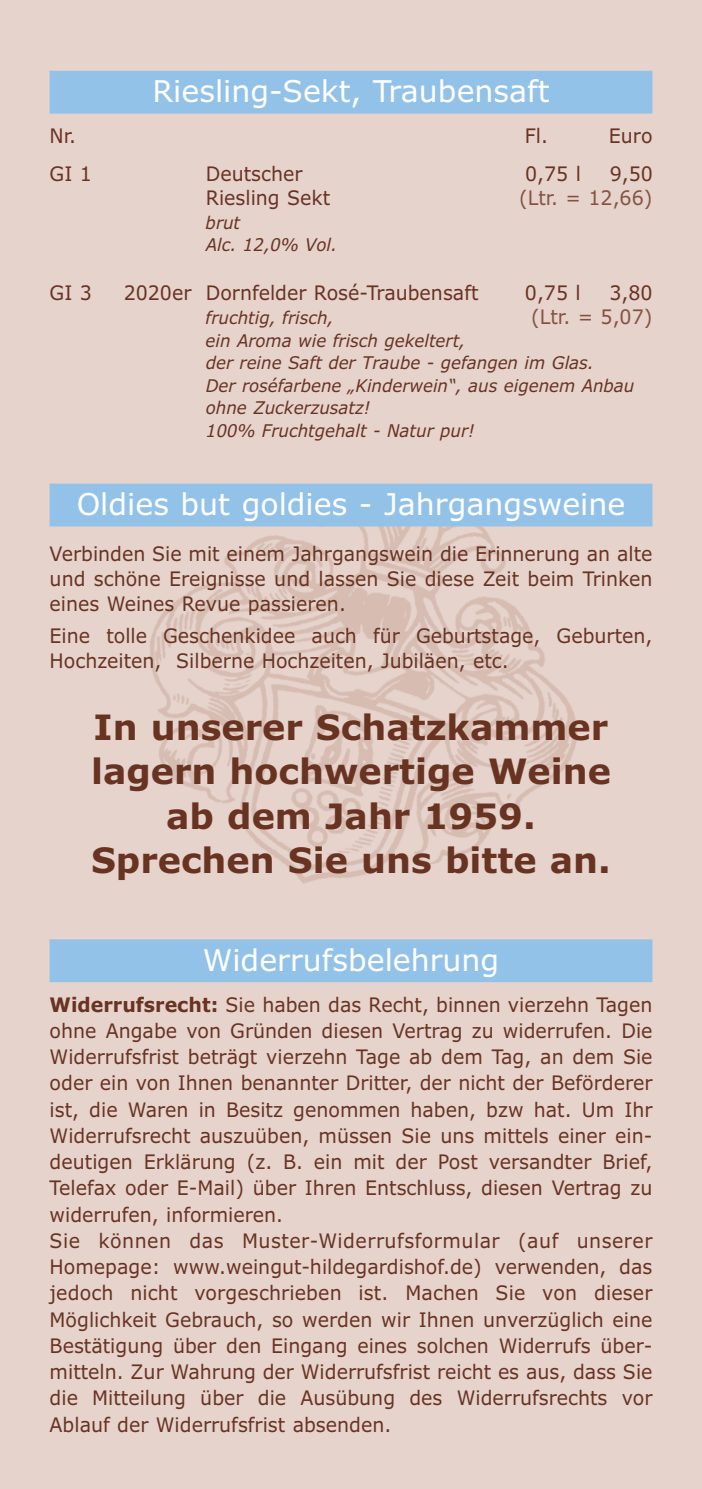
<style>
.page{position:relative;width:702px;height:1489px;background:#fff}
.page>*{position:absolute;margin:0;border:0;box-sizing:border-box;transform-origin:0 0}
.t1{font:700 35px/44.2px "Verdana";color:#693322;text-align:center}
.t2{font:30px "Verdana";color:#fff}
.t3{font:20px/26.2px "Verdana";color:#693322;scale:.95 1}
.t4{font:20px "Verdana";color:#855242;scale:.95 1}
.t5{font:italic 17.5px/22.5px "Verdana";color:#693322;scale:.95 1}
.s1{font-weight:700}
</style>
<div class="page">
<div style="left:0;top:0;width:702px;height:1488px;background:#e5d3cc"></div>
<img style="left:94px;top:483px;width:536px;height:401px">
<div style="left:50px;top:484px;width:601px;height:41px;background:#93c2e9"></div>
<div style="left:50px;top:484px;width:602px;height:42px;border:1px solid #93c2e9"></div>
<div style="left:50px;top:72px;width:601px;height:41px;background:#93c2e9"></div>
<div style="left:50px;top:71px;width:602px;height:42px;border:1px solid #93c2e9"></div>
<div style="left:50px;top:940px;width:601px;height:41px;background:#93c2e9"></div>
<div style="left:50px;top:939px;width:602px;height:42px;border:1px solid #93c2e9"></div>
<h2 class="t2" style="left:152px;top:80px;width:398px">Riesling-Sekt, Traubensaft</h2>
<p class="t3" style="left:50px;top:124px;width:29px">Nr.</p>
<p class="t3" style="left:525px;top:124px;width:26px">Fl.</p>
<p class="t3" style="left:609px;top:124px;width:47px">Euro</p>
<p class="t3" style="left:50px;top:162px;width:46px">GI 1</p>
<p class="t3" style="left:206px;top:162px;width:103px">Deutscher</p>
<p class="t3" style="left:525px;top:162px;width:60px">0,75 l</p>
<p class="t3" style="left:609px;top:162px;width:47px">9,50</p>
<p class="t3" style="left:206px;top:186px;width:132px">Riesling Sekt</p>
<p class="t4" style="left:519px;top:190px;width:142px">(Ltr. = 12,66)</p>
<p class="t5" style="left:206px;top:213px;width:140px">brut<br>Alc. 12,0% Vol.</p>
<p class="t3" style="left:50px;top:281px;width:46px">GI 3</p>
<p class="t3" style="left:124px;top:281px;width:375px">2020er Dornfelder Rosé-Traubensaft</p>
<p class="t3" style="left:525px;top:281px;width:60px">0,75 l</p>
<p class="t3" style="left:609px;top:281px;width:47px">3,80</p>
<p class="t5" style="left:206px;top:308px;width:136px">fruchtig, frisch,</p>
<p class="t4" style="left:531px;top:309px;width:129px">(Ltr. = 5,07)</p>
<p class="t5" style="left:206px;top:330px;width:453px">ein Aroma wie frisch gekeltert,<br>der reine Saft der Traube - gefangen im Glas.<br>Der roséfarbene „Kinderwein“, aus eigenem Anbau ohne Zuckerzusatz!<br>100% Fruchtgehalt - Natur pur!</p>
<h2 class="t2" style="left:77px;top:492px;width:550px">Oldies but goldies - Jahrgangsweine</h2>
<p class="t3" style="left:50px;top:543px;width:636px;line-height:25px;text-align:justify">Verbinden Sie mit einem Jahrgangswein die Erinnerung an alte und schöne Ereignisse und lassen Sie diese Zeit beim Trinken eines Weines Revue passieren.</p>
<p class="t3" style="left:50px;top:625px;width:636px;line-height:25px">Eine tolle Geschenkidee auch für Geburtstage, Geburten,<br>Hochzeiten, Silberne Hochzeiten, Jubiläen, etc.</p>
<h1 class="t1" style="left:91px;top:708px;width:521px">In unserer Schatzkammer lagern hochwertige Weine ab dem Jahr 1959.<br>Sprechen Sie uns bitte an.</h1>
<h2 class="t2" style="left:203px;top:948px;width:298px">Widerrufsbelehrung</h2>
<p class="t3" style="left:50px;top:992px;width:636px"><span class="s1">Widerrufsrecht:</span> Sie haben das Recht, binnen vierzehn Tagen ohne Angabe von Gründen diesen Vertrag zu widerrufen. Die Widerrufsfrist beträgt vierzehn Tage ab dem Tag, an dem Sie oder ein von Ihnen benannter Dritter, der nicht der Beförderer ist, die Waren in Besitz genommen haben, bzw hat. Um Ihr Widerrufsrecht auszuüben, müssen Sie uns mittels einer ein&shy;deutigen Erklärung (z. B. ein mit der Post versandter Brief, Telefax oder E-Mail) über Ihren Entschluss, diesen Vertrag zu widerrufen, informieren.<br>Sie können das Muster-Widerrufsformular (auf unserer Homepage: www.weingut-hildegardishof.de) verwenden, das jedoch nicht vorgeschrieben ist. Machen Sie von dieser Möglichkeit Gebrauch, so werden wir Ihnen unverzüglich eine Bestätigung über den Eingang eines solchen Widerrufs über&shy;mitteln. Zur Wahrung der Widerrufsfrist reicht es aus, dass Sie die Mitteilung über die Ausübung des Widerrufsrechts vor Ablauf der Widerrufsfrist absenden.</p>
</div>
